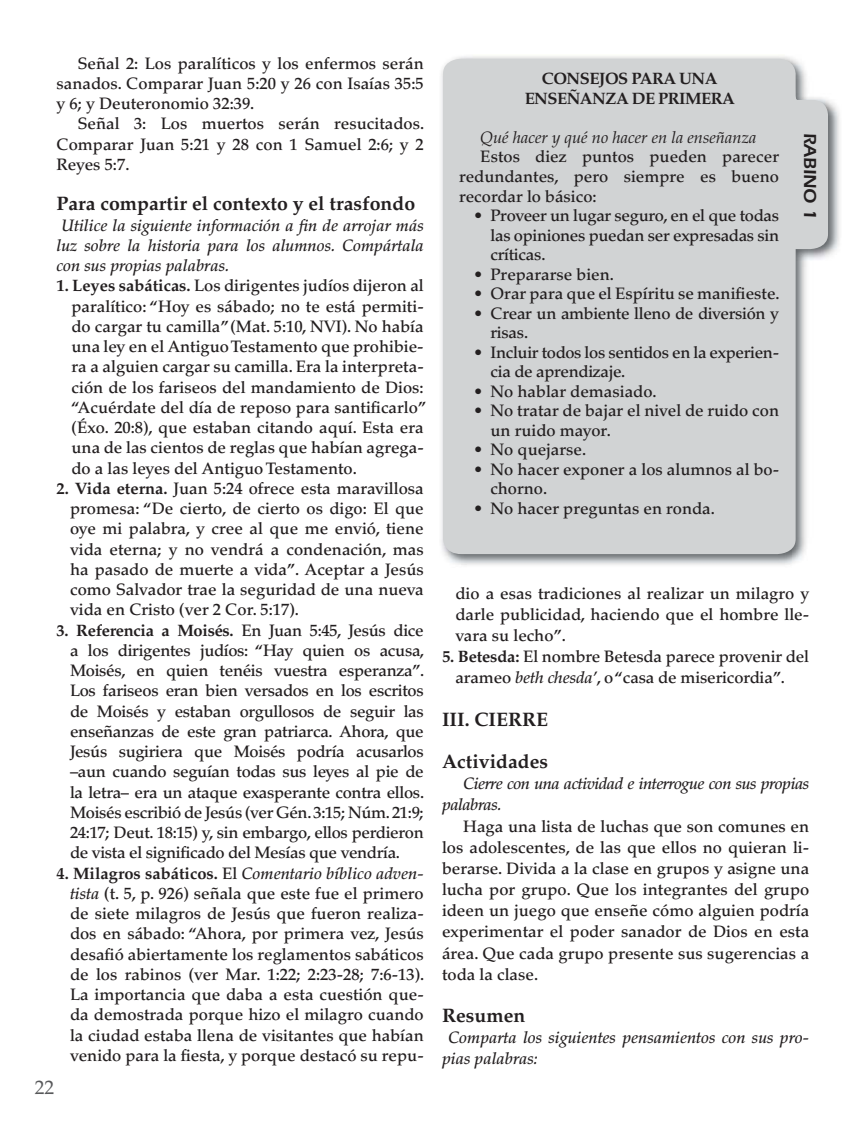
<style>
.page{position:relative;width:866px;height:1121px;background:#fff}
.page>*{position:absolute;margin:0;border:0;box-sizing:border-box;transform-origin:0 0}
.t1{font:700 19.5px/42.3px "Palatino LT Std";color:#231f20}
.t2{font:19.5px "Palatino LT Std";color:#58595b}
.t3{font:600 18px "ITC Eras Std";color:#231f20}
.t4{font:500 16.5px/20.2px "Palatino LT Std";color:#231f20;text-align:justify}
.t5{font:italic 500 16.5px/20.2px "Palatino LT Std";color:#231f20;text-align:justify}
.t6{font:500 16.5px/19.5px "Palatino LT Std";letter-spacing:-.02em;color:#231f20}
.t7{font:italic 500 16.5px/21.1px "Palatino LT Std";letter-spacing:-.03em;color:#231f20}
.t8{font:700 16.5px/19.5px "Palatino LT Std";letter-spacing:-.03em;color:#231f20;text-align:center}
.t9{font:italic 16.5px "Palatino LT Std";color:#231f20}
.s1{font-weight:700}
.s2{font-style:italic}
</style>
<div class="page">
<img style="left:441px;top:56px;width:399px;height:509px">
<div style="left:443px;top:59px;width:385px;height:495px;background:#d1d3d4"></div>
<p class="t4" style="left:57px;top:54px;width:369px;text-indent:21px">Señal 2: Los paralíticos y los enfermos serán sanados. Comparar Juan 5:20 y 26 con Isaías 35:5 y 6; y Deuteronomio 32:39.</p>
<p class="t4" style="left:57px;top:115px;width:369px;text-indent:21px">Señal 3: Los muertos serán resucitados.<br>Comparar Juan 5:21 y 28 con 1 Samuel 2:6; y 2<br>Reyes 5:7.</p>
<p class="t1" style="left:57px;top:184px;width:360px">Para compartir el contexto y el trasfondo</p>
<p class="t5" style="left:57px;top:216px;width:369px;text-indent:5px">Utilice la siguiente información a fin de arrojar más luz sobre la historia para los alumnos. Compártala con sus propias palabras.</p>
<p class="t4" style="left:72px;top:277px;width:356px;text-align:left;text-indent:-15px"><span class="s1">1. Leyes sabáticas.</span> Los dirigentes judíos dijeron al paralítico: “Hoy es sábado; no te está permiti&shy;do cargar tu camilla” (Mat. 5:10, NVI). No había una ley en el Antiguo Testamento que prohibie&shy;ra a alguien cargar su camilla. Era la interpreta&shy;ción de los fariseos del mandamiento de Dios: “Acuérdate del día de reposo para santificarlo” (Éxo. 20:8), que estaban citando aquí. Esta era una de las cientos de reglas que habían agrega&shy;do a las leyes del Antiguo Testamento.</p>
<p class="t4" style="left:70px;top:480px;width:355px;text-indent:-13px"><span class="s1">2. Vida eterna.</span> Juan 5:24 ofrece esta maravillosa promesa: “De cierto, de cierto os digo: El que oye mi palabra, y cree al que me envió, tiene vida eterna; y no vendrá a condenación, mas ha pasado de muerte a vida”. Aceptar a Jesús como Salvador trae la seguridad de una nueva vida en Cristo (ver 2 Cor. 5:17).</p>
<p class="t4" style="left:70px;top:621px;width:356px;text-indent:-13px"><span class="s1">3. Referencia a Moisés.</span> En Juan 5:45, Jesús dice a los dirigentes judíos: “Hay quien os acusa, Moisés, en quien tenéis vuestra esperanza”.<br>Los fariseos eran bien versados en los escritos de Moisés y estaban orgullosos de seguir las enseñanzas de este gran patriarca. Ahora, que Jesús sugiriera que Moisés podría acusarlos –aun cuando seguían todas sus leyes al pie de la letra– era un ataque exasperante contra ellos.<br>Moisés escribió de Jesús (ver Gén. 3:15; Núm. 21:9; 24:17; Deut. 18:15) y, sin embargo, ellos perdieron de vista el significado del Mesías que vendría.</p>
<p class="t4" style="left:70px;top:864px;width:356px;text-indent:-13px"><span class="s1">4. Milagros sabáticos.</span> El <span class="s2">Comentario bíblico adven&shy;tista</span> (t. 5, p. 926) señala que este fue el primero de siete milagros de Jesús que fueron realiza&shy;dos en sábado: “Ahora, por primera vez, Jesús desafió abiertamente los reglamentos sabáticos de los rabinos (ver Mar. 1:22; 2:23-28; 7:6-13).<br>La importancia que daba a esta cuestión que&shy;da demostrada porque hizo el milagro cuando la ciudad estaba llena de visitantes que habían venido para la fiesta, y porque destacó su repu-</p>
<p class="t2" style="left:35px;top:1079px;width:21px">22</p>
<p class="t8" style="left:524px;top:71px;width:212px">CONSEJOS PARA UNA<br>ENSEÑANZA DE PRIMERA</p>
<p class="t9" style="left:480px;top:131px;width:277px">Qué hacer y qué no hacer en la enseñanza</p>
<p class="t4" style="left:459px;top:149px;width:321px;line-height:19.5px;text-indent:21px">Estos diez puntos pueden parecer redundantes, pero siempre es bueno recordar lo básico:</p>
<p class="t4" style="left:490px;top:207px;width:290px;line-height:19.5px;text-indent:-16px">• Proveer un lugar seguro, en el que todas las opiniones puedan ser expresadas sin críticas.</p>
<p class="t4" style="left:474px;top:265px;width:141px">• Prepararse bien.</p>
<p class="t4" style="left:474px;top:285px;width:307px">• Orar para que el Espíritu se manifieste.</p>
<p class="t6" style="left:490px;top:305px;width:290px;text-indent:-16px">• Crear un ambiente lleno de diversión y risas.</p>
<p class="t6" style="left:490px;top:344px;width:290px;text-indent:-16px">• Incluir todos los sentidos en la experien&shy;cia de aprendizaje.</p>
<p class="t4" style="left:474px;top:382px;width:184px">• No hablar demasiado.</p>
<p class="t4" style="left:490px;top:402px;width:290px;line-height:19.5px;text-indent:-16px">• No tratar de bajar el nivel de ruido con un ruido mayor.</p>
<p class="t4" style="left:474px;top:441px;width:114px">• No quejarse.</p>
<p class="t4" style="left:490px;top:461px;width:290px;line-height:19.5px;text-indent:-16px">• No hacer exponer a los alumnos al bo&shy;chorno.</p>
<p class="t4" style="left:474px;top:499px;width:242px">• No hacer preguntas en ronda.</p>
<p class="t3" style="left:820px;top:133px;width:89px;rotate:90deg">RABINO 1</p>
<p class="t4" style="left:455px;top:584px;width:355px;line-height:21.1px">dio a esas tradiciones al realizar un milagro y darle publicidad, haciendo que el hombre lle&shy;vara su lecho”.</p>
<p class="t4" style="left:455px;top:648px;width:355px;line-height:21.1px;text-indent:-13px"><span class="s1">5. Betesda:</span> El nombre Betesda parece provenir del arameo <span class="s2">beth chesda’</span>, o “casa de misericordia”.</p>
<p class="t1" style="left:442px;top:700px;width:108px">III. CIERRE<br>Actividades</p>
<p class="t7" style="left:442px;top:774px;width:369px;text-indent:21px">Cierre con una actividad e interrogue con sus propias palabras.</p>
<p class="t4" style="left:442px;top:817px;width:369px;line-height:21.1px;text-indent:21px">Haga una lista de luchas que son comunes en los adolescentes, de las que ellos no quieran li&shy;berarse. Divida a la clase en grupos y asigne una lucha por grupo. Que los integrantes del grupo ideen un juego que enseñe cómo alguien podría experimentar el poder sanador de Dios en esta área. Que cada grupo presente sus sugerencias a toda la clase.</p>
<p class="t1" style="left:442px;top:996px;width:85px">Resumen</p>
<p class="t5" style="left:442px;top:1028px;width:369px;line-height:21.1px;text-indent:6px">Comparta los siguientes pensamientos con sus pro&shy;pias palabras:</p>
</div>
